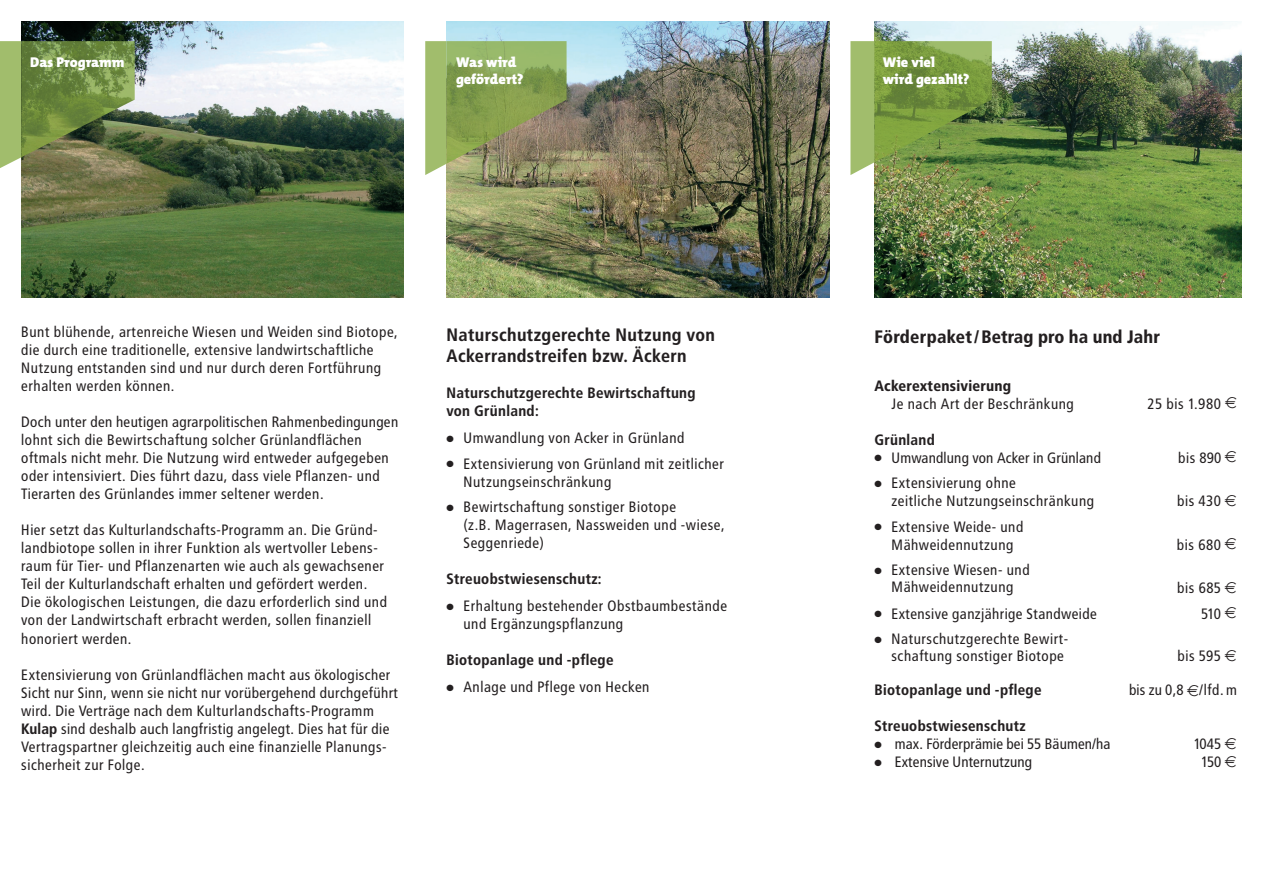
<style>
.page{position:relative;width:1263px;height:893px;background:#fff}
.page>*{position:absolute;margin:0;border:0;box-sizing:border-box;transform-origin:0 0}
.t1{font:700 18px/21.6px "Transit";color:#231f20}
.t2{font:700 18px "Transit Front Neg";letter-spacing:-.01em;color:#231f20}
.t3{font:15px/18px "Transit";color:#231f20}
.t4{font:700 15px/18px "Transit";color:#231f20}
.t5{font:15px "Transit";letter-spacing:-.03em;color:#231f20}
.t6{font:15px "Transit";letter-spacing:-.025em;color:#231f20}
.t7{font:700 15px "Transit Front Neg";color:#231f20}
.t8{font:900 14.25px/17.1px "The Mix";color:#fff}
.s1{font-weight:700}
.s2{font-family:"Euro Logo";font-size:11.25px}
</style>
<div class="page">
<img style="left:21px;top:21px;width:383px;height:277px">
<img style="left:446px;top:21px;width:383px;height:277px">
<img style="left:874px;top:21px;width:368px;height:277px">
<div style="left:0;top:41px;width:21px;height:127px;background:#a1bd6c"></div>
<img style="left:21px;top:41px;width:114px;height:116px">
<svg style="left:425px;top:41px;width:21px;height:134px;background:#a5c073"></svg>
<img style="left:446px;top:41px;width:120px;height:123px">
<svg style="left:850px;top:41px;width:24px;height:134px;background:#a7c175"></svg>
<img style="left:874px;top:41px;width:118px;height:121px">
<p class="t8" style="left:30px;top:55px;width:96px">Das Programm</p>
<p class="t8" style="left:456px;top:55px;width:69px">Was wird gefördert?</p>
<p class="t8" style="left:883px;top:55px;width:88px">Wie viel<br>wird gezahlt?</p>
<p class="t3" style="left:21px;top:324px;width:379px">Bunt blühende, artenreiche Wiesen und Weiden sind Biotope, die durch eine traditionelle, extensive landwirtschaftliche Nutzung entstanden sind und nur durch deren Fortführung erhalten werden können.</p>
<p class="t3" style="left:21px;top:414px;width:379px">Doch unter den heutigen agrarpolitischen Rahmenbedingungen lohnt sich die Bewirtschaftung solcher Grünlandflächen oftmals nicht mehr. Die Nutzung wird entweder aufgegeben oder intensiviert. Dies führt dazu, dass viele Pflanzen- und Tierarten des Grünlandes immer seltener werden.</p>
<p class="t3" style="left:21px;top:522px;width:368px">Hier setzt das Kulturlandschafts-Programm an. Die Gründ&shy;landbiotope sollen in ihrer Funktion als wertvoller Lebens&shy;raum für Tier- und Pflanzenarten wie auch als gewachsener Teil der Kulturlandschaft erhalten und gefördert werden.<br>Die ökologischen Leistungen, die dazu erforderlich sind und von der Landwirtschaft erbracht werden, sollen finanziell honoriert werden.</p>
<p class="t3" style="left:21px;top:666px;width:379px">Extensivierung von Grünlandflächen macht aus ökologischer Sicht nur Sinn, wenn sie nicht nur vorübergehend durchgeführt wird. Die Verträge nach dem Kulturlandschafts-Programm <span class="s1">Kulap</span> sind deshalb auch langfristig angelegt. Dies hat für die Vertragspartner gleichzeitig auch eine finanzielle Planungs&shy;sicherheit zur Folge.</p>
<p class="t1" style="left:446px;top:325px;width:270px">Naturschutzgerechte Nutzung von<br>Ackerrandstreifen bzw. Äckern</p>
<p class="t4" style="left:446px;top:385px;width:251px">Naturschutzgerechte Bewirtschaftung von Grünland:</p>
<p class="t3" style="left:446px;top:430px;width:240px">● Umwandlung von Acker in Grünland</p>
<p class="t3" style="left:463px;top:456px;width:263px;text-indent:-17px">● Extensivierung von Grünland mit zeitlicher<br>Nutzungseinschränkung</p>
<p class="t3" style="left:463px;top:499px;width:263px;text-indent:-17px">● Bewirtschaftung sonstiger Biotope<br>(z.B. Magerrasen, Nassweiden und -wiese,<br>Seggenriede)</p>
<p class="t4" style="left:446px;top:571px;width:157px">Streuobstwiesenschutz:</p>
<p class="t3" style="left:463px;top:598px;width:266px;text-indent:-17px">● Erhaltung bestehender Obstbaumbestände und Ergänzungspflanzung</p>
<p class="t4" style="left:446px;top:652px;width:169px">Biotopanlage und -pflege</p>
<p class="t3" style="left:446px;top:679px;width:205px">● Anlage und Pflege von Hecken</p>
<p class="t2" style="left:874px;top:329px;width:287px">Förderpaket/Betrag pro ha und Jahr</p>
<p class="t7" style="left:874px;top:379px;width:138px">Ackerextensivierung</p>
<p class="t3" style="left:891px;top:395px;width:184px">Je nach Art der Beschränkung</p>
<p class="t3" style="left:1148px;top:395px;width:91px">25 bis 1.980 <span class="s2">E</span></p>
<p class="t4" style="left:874px;top:431px;width:62px">Grünland</p>
<p class="t6" style="left:874px;top:451px;width:229px">● Umwandlung von Acker in Grünland</p>
<p class="t3" style="left:1178px;top:449px;width:60px">bis 890 <span class="s2">E</span></p>
<p class="t3" style="left:891px;top:475px;width:205px;text-indent:-17px">● Extensivierung ohne<br>zeitliche Nutzungseinschränkung</p>
<p class="t3" style="left:1177px;top:493px;width:61px">bis 430 <span class="s2">E</span></p>
<p class="t3" style="left:874px;top:518px;width:151px;text-align:center">● Extensive Weide- und<br>Mähweidennutzung</p>
<p class="t3" style="left:874px;top:563px;width:157px;line-height:16.5px;text-align:center">● Extensive Wiesen- und<br>Mähweidennutzung</p>
<p class="t3" style="left:1177px;top:536px;width:61px">bis 680 <span class="s2">E</span></p>
<p class="t3" style="left:1177px;top:580px;width:61px">bis 685 <span class="s2">E</span></p>
<p class="t3" style="left:874px;top:605px;width:224px">● Extensive ganzjährige Standweide</p>
<p class="t3" style="left:1201px;top:605px;width:37px">510 <span class="s2">E</span></p>
<p class="t3" style="left:874px;top:632px;width:196px;line-height:16.5px;text-align:right">● Naturschutzgerechte Bewirt&shy;schaftung sonstiger Biotope</p>
<p class="t3" style="left:1177px;top:647px;width:61px">bis 595 <span class="s2">E</span></p>
<p class="t4" style="left:874px;top:682px;width:169px">Biotopanlage und -pflege</p>
<p class="t3" style="left:1129px;top:682px;width:110px">bis zu 0,8 <span class="s2">E</span>/lfd.m</p>
<p class="t4" style="left:874px;top:718px;width:153px">Streuobstwiesenschutz</p>
<p class="t5" style="left:874px;top:738px;width:238px">● max. Förderprämie bei 55 Bäumen/ha</p>
<p class="t3" style="left:1194px;top:736px;width:44px">1045 <span class="s2">E</span></p>
<p class="t5" style="left:874px;top:756px;width:160px">● Extensive Unternutzung</p>
<p class="t3" style="left:1201px;top:754px;width:37px">150 <span class="s2">E</span></p>
</div>
